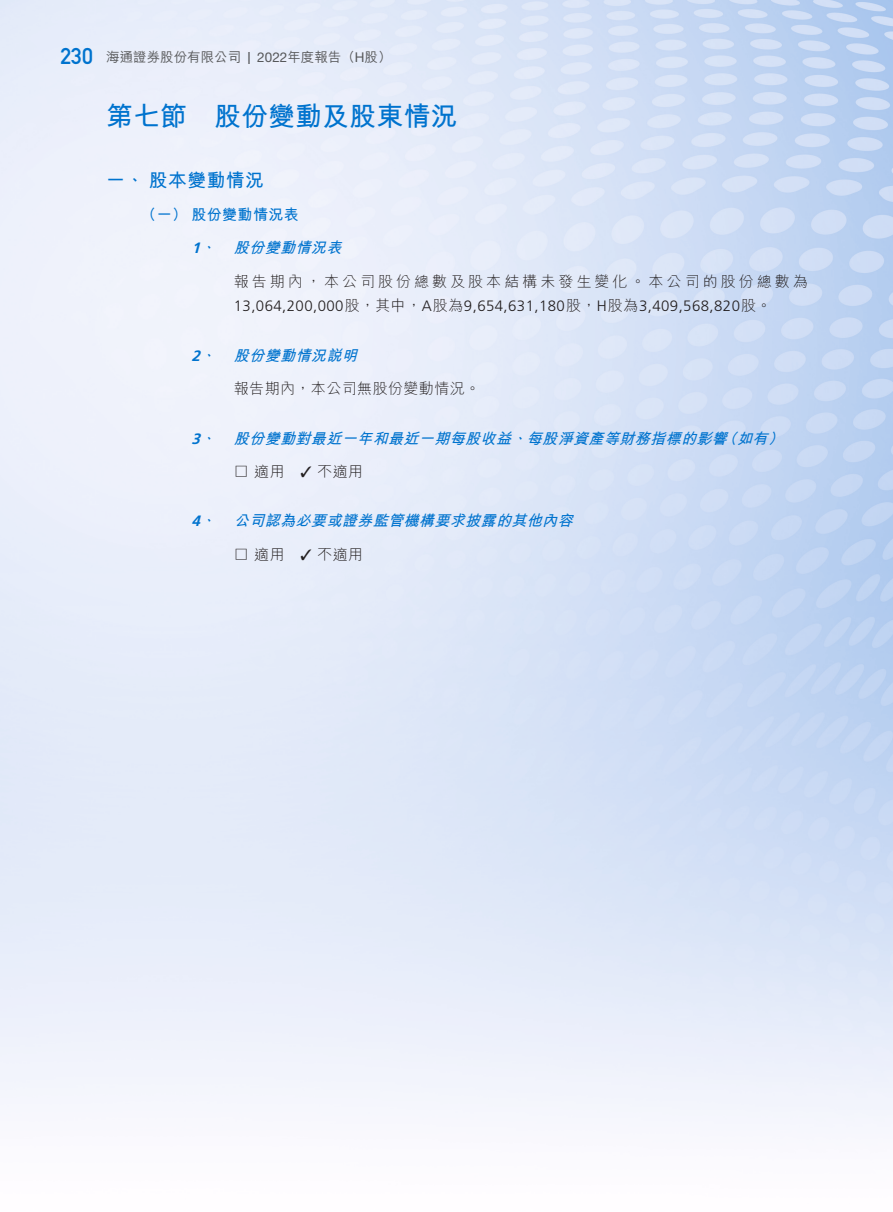
<style>
.page{position:relative;width:893px;height:1212px;background:#fff}
.page>*{position:absolute;margin:0;border:0;box-sizing:border-box;transform-origin:0 0}
.t1{font:700 27px "M Hei HK";color:#0073ce}
.t2{font:22.5px "DIN Mittelschrift Std";color:#0073ce}
.t3{font:700 18.75px "M Hei HK";letter-spacing:.03em;color:#0073ce}
.t4{font:italic 700 15px "M Hei HK";color:#0073ce}
.t5{font:300 15px "Frutiger LT Std";letter-spacing:.03em;color:#231f20}
.t6{font:300 15px "M Hei HK";letter-spacing:.2em;color:#231f20}
.t7{font:300 15px "M Hei HK";letter-spacing:.03em;color:#231f20}
.t8{font:700 15px "M Hei HK";letter-spacing:.03em;color:#0073ce}
.t9{font:500 13.5px "M Hei HK";color:#57585a}
.s1{font-family:"Frutiger LT Std";font-weight:700;font-size:12px}
.s2{font-family:"Helvetica Neue LT Std";font-weight:400}
.s3{font-family:"Frutiger LT Std"}
.s4{font-family:"M Hei HK"}
</style>
<div class="page">
<h2 class="t2" style="left:60px;top:43px;width:34px">230</h2>
<p class="t9" style="left:106px;top:47px;width:287px">海通證券股份有限公司 <span class="s1">|</span> <span class="s2">2022</span>年度報告（<span class="s2">H</span>股）</p>
<h1 class="t1" style="left:106px;top:97px;width:352px">第七節 股份變動及股東情況</h1>
<p class="t3" style="left:106px;top:166px;width:159px">一、股本變動情況</p>
<p class="t8" style="left:141px;top:204px;width:159px">（一）股份變動情況表</p>
<p class="t4" style="left:191px;top:237px;width:157px"><span class="s3">1</span>、 股份變動情況表</p>
<p class="t6" style="left:234px;top:273px;width:575px">報告期內，本公司股份總數及股本結構未發生變化。本公司的股份總數為</p>
<p class="t5" style="left:234px;top:298px;width:539px">13,064,200,000<span class="s4">股，其中，</span>A<span class="s4">股為</span>9,654,631,180<span class="s4">股，</span>H<span class="s4">股為</span>3,409,568,820<span class="s4">股。</span></p>
<p class="t4" style="left:191px;top:344px;width:172px"><span class="s3">2</span>、 股份變動情況說明</p>
<p class="t7" style="left:234px;top:381px;width:248px">報告期內，本公司無股份變動情況。</p>
<p class="t4" style="left:191px;top:427px;width:598px"><span class="s3">3</span>、 股份變動對最近一年和最近一期每股收益、每股淨資產等財務指標的影響（如有）</p>
<p class="t6" style="left:234px;top:464px;width:131px">□ 適用 ✓ 不適用</p>
<p class="t4" style="left:191px;top:510px;width:388px"><span class="s3">4</span>、 公司認為必要或證券監管機構要求披露的其他內容</p>
<p class="t6" style="left:234px;top:546px;width:131px">□ 適用 ✓ 不適用</p>
</div>
